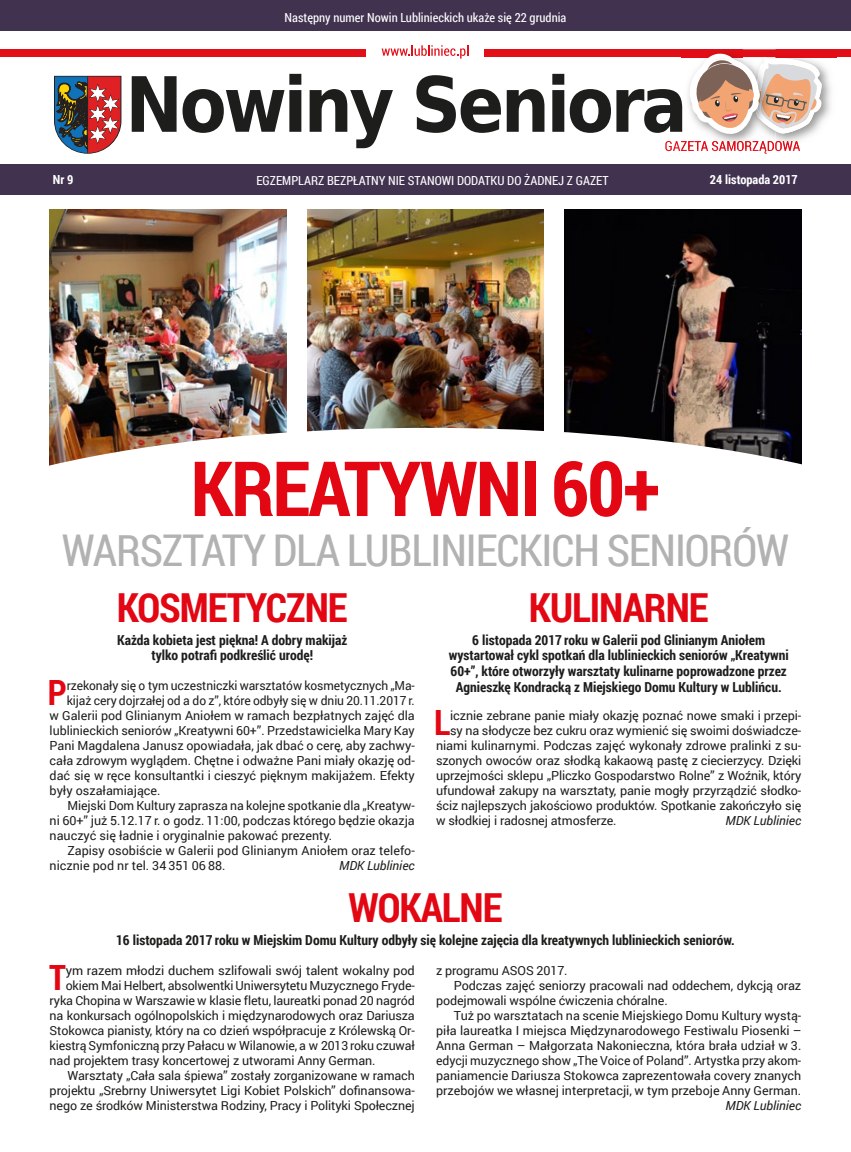
<style>
.page{position:relative;width:851px;height:1152px;background:#fff}
.page>*{position:absolute;margin:0;border:0;box-sizing:border-box;transform-origin:0 0}
.t1{font:700 76.25px "Roboto Condensed";letter-spacing:-.025em;color:#e30613}
.t2{font:43.75px "Roboto Condensed";color:#b3b2b2}
.t3{font:700 40px "Roboto Condensed";letter-spacing:-.025em;color:#e30613}
.t4{font:700 34.75px "Roboto Condensed";color:#e30613}
.t5{font:700 13.75px/15.6px "Roboto Condensed";color:#1d1d1b;text-align:center}
.t6{font:12.5px "Roboto";letter-spacing:-.01em;color:#1d1d1b}
.t7{font:12.5px "Roboto";letter-spacing:-.01em;color:#1d1d1b;scale:.96 1}
.t8{font:12.5px "Roboto Condensed";color:#fff}
.t9{font:italic 12.5px "Roboto";color:#1d1d1b}
.t10{font:700 12.5px "Roboto Condensed";color:#fff}
</style>
<div class="page">
<img style="left:50px;top:209px;width:236px;height:219px">
<img style="left:307px;top:209px;width:236px;height:219px">
<img style="left:565px;top:209px;width:236px;height:219px">
<img style="left:49px;top:428px;width:753px;height:38px">
<div style="left:0;top:50px;width:850px;height:7px;background:#e30f18"></div>
<div style="left:0;top:0;width:850px;height:31px;background:#413250"></div>
<div style="left:0;top:164px;width:850px;height:30px;background:#413250"></div>
<div style="left:367px;top:41px;width:117px;height:19px;background:#fff"></div>
<svg style="left:381px;top:45px;width:87px;height:14px"></svg>
<img style="left:775px;top:49px;width:61px;height:72px">
<img style="left:775px;top:50px;width:61px;height:7px">
<img style="left:681px;top:49px;width:94px;height:1px">
<svg style="left:132px;top:76px;width:44px;height:56px"></svg>
<svg style="left:182px;top:74px;width:119px;height:59px"></svg>
<svg style="left:309px;top:89px;width:84px;height:59px"></svg>
<svg style="left:416px;top:75px;width:128px;height:58px"></svg>
<svg style="left:552px;top:51px;width:271px;height:103px"></svg>
<svg style="left:54px;top:76px;width:67px;height:77px;background:#8a5b5f"></svg>
<p class="t8" style="left:284px;top:9px;width:283px">Następny numer Nowin Lublinieckich ukaże się 22 grudnia</p>
<p class="t10" style="left:53px;top:171px;width:22px">Nr 9</p>
<p class="t8" style="left:256px;top:172px;width:354px">EGZEMPLARZ BEZPŁATNY NIE STANOWI DODATKU DO ŻADNEJ Z GAZET</p>
<p class="t10" style="left:709px;top:171px;width:89px">24 listopada 2017</p>
<h1 class="t1" style="left:191px;top:435px;width:471px">Kreatywni 60+</h1>
<h2 class="t2" style="left:62px;top:520px;width:24px">warsztaty</h2>
<h2 class="t2" style="left:273px;top:520px;width:94px">dla lublinie</h2>
<h2 class="t2" style="left:496px;top:520px;width:132px">ckich senior</h2>
<h2 class="t2" style="left:732px;top:520px;width:53px">ów</h2>
<h3 class="t3" style="left:117px;top:579px;width:232px">kosm etyczne</h3>
<p class="t5" style="left:117px;top:631px;width:232px">Każda kobieta jest piękna! A dobry makijaż tylko potrafi podkreślić urodę!</p>
<h3 class="t4" style="left:48px;top:668px;width:21px">P</h3>
<p class="t7" style="left:67px;top:676px;width:364px">rzekonały się o tym uczestniczki warsztatów kosmetycznych „Ma-</p>
<p class="t7" style="left:67px;top:691px;width:364px">kijaż cery dojrzałej od a do z”, które odbyły się w dniu 20.11.2017 r.</p>
<p class="t6" style="left:50px;top:706px;width:366px">w Galerii pod Glinianym Aniołem w ramach bezpłatnych zajęć dla</p>
<p class="t6" style="left:50px;top:721px;width:366px">lublinieckich seniorów „Kreatywni 60+”. Przedstawicielka Mary Kay</p>
<p class="t6" style="left:50px;top:736px;width:366px">Pani Magdalena Janusz opowiadała, jak dbać o cerę, aby zachwy-</p>
<p class="t6" style="left:50px;top:751px;width:366px">cała zdrowym wyglądem. Chętne i odważne Pani miały okazję od-</p>
<p class="t6" style="left:50px;top:766px;width:366px">dać się w ręce konsultantki i cieszyć pięknym makijażem. Efekty</p>
<p class="t6" style="left:50px;top:781px;width:112px">były oszałamiające.</p>
<p class="t6" style="left:67px;top:796px;width:349px">Miejski Dom Kultury zaprasza na kolejne spotkanie dla „Kreatyw-</p>
<p class="t6" style="left:50px;top:811px;width:366px">ni 60+” już 5.12.17 r. o godz. 11:00, podczas którego będzie okazja</p>
<p class="t6" style="left:50px;top:826px;width:284px">nauczyć się ładnie i oryginalnie pakować prezenty.</p>
<p class="t6" style="left:67px;top:841px;width:349px">Zapisy osobiście w Galerii pod Glinianym Aniołem oraz telefo-</p>
<p class="t6" style="left:50px;top:856px;width:177px">nicznie pod nr tel. 34 351 06 88.</p>
<p class="t9" style="left:339px;top:856px;width:77px">MDK Lubliniec</p>
<h3 class="t3" style="left:528px;top:579px;width:181px">kulinarne</h3>
<p class="t5" style="left:448px;top:631px;width:341px">6 listopada 2017 roku w Galerii pod Glinianym Aniołem wystartował cykl spotkań dla lublinieckich seniorów „Kreatywni 60+”, które otworzyły warsztaty kulinarne poprowadzone przez Agnieszkę Kondracką z Miejskiego Domu Kultury w Lublińcu.</p>
<h3 class="t4" style="left:434px;top:698px;width:18px">L</h3>
<p class="t6" style="left:450px;top:706px;width:352px">icznie zebrane panie miały okazję poznać nowe smaki i przepi-</p>
<p class="t6" style="left:450px;top:721px;width:352px">sy na słodycze bez cukru oraz wymienić się swoimi doświadcze-</p>
<p class="t6" style="left:436px;top:736px;width:366px">niami kulinarnymi. Podczas zajęć wykonały zdrowe pralinki z su-</p>
<p class="t6" style="left:436px;top:751px;width:366px">szonych owoców oraz słodką kakaową pastę z ciecierzycy. Dzięki</p>
<p class="t6" style="left:436px;top:766px;width:366px">uprzejmości sklepu „Pliczko Gospodarstwo Rolne” z Woźnik, który</p>
<p class="t6" style="left:436px;top:781px;width:366px">ufundował zakupy na warsztaty, panie mogły przyrządzić słodko-</p>
<p class="t6" style="left:436px;top:796px;width:366px">ściz najlepszych jakościowo produktów. Spotkanie zakończyło się</p>
<p class="t6" style="left:436px;top:811px;width:182px">w słodkiej i radosnej atmosferze.</p>
<p class="t9" style="left:725px;top:811px;width:77px">MDK Lubliniec</p>
<h3 class="t3" style="left:348px;top:879px;width:155px">wokalne</h3>
<p class="t5" style="left:116px;top:931px;width:620px">16 listopada 2017 roku w Miejskim Domu Kultury odbyły się kolejne zajęcia dla kreatywnych lublinieckich seniorów.</p>
<h3 class="t4" style="left:49px;top:953px;width:17px">T</h3>
<p class="t6" style="left:66px;top:961px;width:350px">ym razem młodzi duchem szlifowali swój talent wokalny pod</p>
<p class="t6" style="left:66px;top:976px;width:350px">okiem Mai Helbert, absolwentki Uniwersytetu Muzycznego Fryde-</p>
<p class="t6" style="left:50px;top:991px;width:366px">ryka Chopina w Warszawie w klasie fletu, laureatki ponad 20 nagród</p>
<p class="t6" style="left:50px;top:1006px;width:366px">na konkursach ogólnopolskich i międzynarodowych oraz Dariusza</p>
<p class="t6" style="left:50px;top:1021px;width:366px">Stokowca pianisty, który na co dzień współpracuje z Królewską Or-</p>
<p class="t6" style="left:50px;top:1036px;width:366px">kiestrą Symfoniczną przy Pałacu w Wilanowie, a w 2013 roku czuwał</p>
<p class="t6" style="left:50px;top:1051px;width:327px">nad projektem trasy koncertowej z utworami Anny German.</p>
<p class="t6" style="left:67px;top:1066px;width:349px">Warsztaty „Cała sala śpiewa” zostały zorganizowane w ramach</p>
<p class="t6" style="left:50px;top:1081px;width:366px">projektu „Srebrny Uniwersytet Ligi Kobiet Polskich” dofinansowa-</p>
<p class="t6" style="left:50px;top:1096px;width:366px">nego ze środków Ministerstwa Rodziny, Pracy i Polityki Społecznej</p>
<p class="t6" style="left:436px;top:961px;width:133px">z programu ASOS 2017.</p>
<p class="t6" style="left:454px;top:976px;width:349px">Podczas zajęć seniorzy pracowali nad oddechem, dykcją oraz</p>
<p class="t6" style="left:436px;top:991px;width:233px">podejmowali wspólne ćwiczenia chóralne.</p>
<p class="t6" style="left:454px;top:1006px;width:349px">Tuż po warsztatach na scenie Miejskiego Domu Kultury wystą-</p>
<p class="t6" style="left:436px;top:1021px;width:366px">piła laureatka I miejsca Międzynarodowego Festiwalu Piosenki –</p>
<p class="t6" style="left:436px;top:1036px;width:366px">Anna German – Małgorzata Nakonieczna, która brała udział w 3.</p>
<p class="t6" style="left:436px;top:1051px;width:366px">edycji muzycznego show „The Voice of Poland”. Artystka przy akom-</p>
<p class="t6" style="left:436px;top:1066px;width:366px">paniamencie Dariusza Stokowca zaprezentowała covery znanych</p>
<p class="t6" style="left:436px;top:1081px;width:366px">przebojów we własnej interpretacji, w tym przeboje Anny German.</p>
<p class="t9" style="left:725px;top:1096px;width:77px">MDK Lubliniec</p>
</div>
